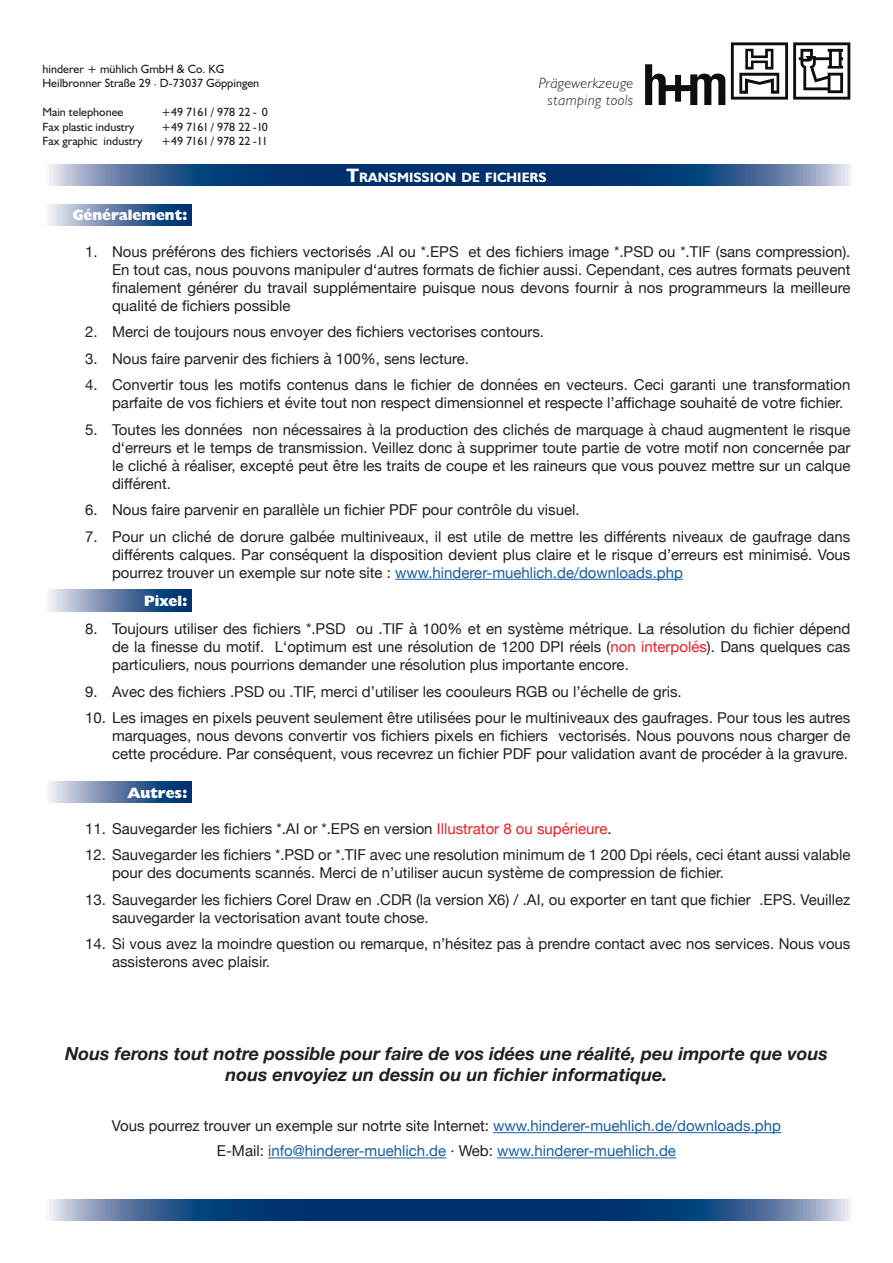
<style>
.page{position:relative;width:893px;height:1263px;background:#fff}
.page>*{position:absolute;margin:0;border:0;box-sizing:border-box;transform-origin:0 0}
.t1{font:italic 700 18px/21px "Helvetica Neue";color:#231f20;text-align:center}
.t2{font:15px/18px "Helvetica Neue";color:#231f20;text-align:justify}
.t3{font:15px/25.2px "Helvetica Neue";color:#175d9e;text-align:center}
.t4{font:italic 300 15px/16.5px "Humanist 521 BT";letter-spacing:.035em;color:#231f20;text-align:right}
.t5{font:800 15px "Humanist 521 BT";color:#fff}
.t6{font:700 13.65px "Humanist 521 BT";color:#fff}
.t7{font:12px/14.4px "Humanist 521 BT";color:#231f20}
.s1{font-size:19.5px}
.s2{color:#175d9e}
.s3{color:#ee1d23}
.s4{color:#231f20}
</style>
<div class="page">
<svg style="left:49px;top:165px;width:801px;height:21px;background:#275286"></svg>
<svg style="left:49px;top:1199px;width:801px;height:21px;background:#275286"></svg>
<svg style="left:645px;top:42px;width:205px;height:63px"></svg>
<svg style="left:48px;top:204px;width:143px;height:21px;background:#627fa8"></svg>
<svg style="left:48px;top:590px;width:143px;height:21px;background:#627fa8"></svg>
<svg style="left:48px;top:781px;width:143px;height:22px;background:#627fa8"></svg>
<hr style="left:395px;top:579px;width:288px;height:1px;background:#175d9e">
<hr style="left:493px;top:1132px;width:288px;height:1px;background:#175d9e">
<hr style="left:268px;top:1157px;width:178px;height:1px;background:#175d9e">
<hr style="left:497px;top:1157px;width:179px;height:1px;background:#175d9e">
<p class="t7" style="left:43px;top:61px;width:218px">hinderer + mühlich GmbH &amp; Co. KG<br>Heilbronner Straße 29 · D-73037 Göppingen</p>
<p class="t7" style="left:43px;top:105px;width:82px">Main telephonee</p>
<p class="t7" style="left:161px;top:105px;width:108px">+49 7161 / 978 22 - 0</p>
<p class="t7" style="left:43px;top:119px;width:94px">Fax plastic industry</p>
<p class="t7" style="left:161px;top:119px;width:108px">+49 7161 / 978 22 -10</p>
<p class="t7" style="left:43px;top:133px;width:102px">Fax graphic industry</p>
<p class="t7" style="left:161px;top:133px;width:108px">+49 7161 / 978 22 -11</p>
<p class="t5" style="left:73px;top:206px;width:116px">Généralement:</p>
<p class="t4" style="left:539px;top:75px;width:96px">Prägewerkzeuge stamping tools</p>
<p class="t6" style="left:346px;top:169px;width:202px"><span class="s1">T</span>RANSMISSION DE FICHIERS</p>
<p class="t2" style="left:112px;top:243px;width:740px;text-indent:-27px">1. Nous préférons des fichiers vectorisés .AI ou *.EPS et des fichiers image *.PSD ou *.TIF (sans compression).<br>En tout cas, nous pouvons manipuler d‘autres formats de fichier aussi. Cependant, ces autres formats peuvent finalement générer du travail supplémentaire puisque nous devons fournir à nos programmeurs la meilleure qualité de fichiers possible</p>
<p class="t2" style="left:85px;top:324px;width:461px">2. Merci de toujours nous envoyer des fichiers vectorises contours.</p>
<p class="t2" style="left:85px;top:350px;width:385px">3. Nous faire parvenir des fichiers à 100%, sens lecture.</p>
<p class="t2" style="left:112px;top:377px;width:740px;text-indent:-27px">4. Convertir tous les motifs contenus dans le fichier de données en vecteurs. Ceci garanti une transformation parfaite de vos fichiers et évite tout non respect dimensionnel et respecte l’affichage souhaité de votre fichier.</p>
<p class="t2" style="left:112px;top:421px;width:740px;text-indent:-27px">5. Toutes les données non nécessaires à la production des clichés de marquage à chaud augmentent le risque d‘erreurs et le temps de transmission. Veillez donc à supprimer toute partie de votre motif non concernée par le cliché à réaliser, excepté peut être les traits de coupe et les raineurs que vous pouvez mettre sur un calque différent.</p>
<p class="t2" style="left:85px;top:502px;width:496px">6. Nous faire parvenir en parallèle un fichier PDF pour contrôle du visuel.</p>
<p class="t2" style="left:112px;top:528px;width:740px;text-indent:-27px">7. Pour un cliché de dorure galbée multiniveaux, il est utile de mettre les différents niveaux de gaufrage dans différents calques. Par conséquent la disposition devient plus claire et le risque d’erreurs est minimisé. Vous pourrez trouver un exemple sur note site : <span class="s2">www.hinderer-muehlich.de/downloads.php</span></p>
<p class="t5" style="left:144px;top:592px;width:45px">Pixel:</p>
<p class="t2" style="left:112px;top:621px;width:740px;text-indent:-27px">8. Toujours utiliser des fichiers *.PSD ou .TIF à 100% et en système métrique. La résolution du fichier dépend de la finesse du motif. L‘optimum est une résolution de 1200 DPI réels (<span class="s3">non interpolés</span>). Dans quelques cas particuliers, nous pourrions demander une résolution plus importante encore.</p>
<p class="t2" style="left:85px;top:683px;width:598px">9. Avec des fichiers .PSD ou .TIF, merci d’utiliser les coouleurs RGB ou l’échelle de gris.</p>
<p class="t2" style="left:112px;top:710px;width:740px;text-indent:-27px">10. Les images en pixels peuvent seulement être utilisées pour le multiniveaux des gaufrages. Pour tous les autres marquages, nous devons convertir vos fichiers pixels en fichiers vectorisés. Nous pouvons nous charger de cette procédure. Par conséquent, vous recevrez un fichier PDF pour validation avant de procéder à la gravure.</p>
<p class="t5" style="left:128px;top:783px;width:61px">Autres:</p>
<p class="t2" style="left:85px;top:820px;width:528px">11. Sauvegarder les fichiers *.AI or *.EPS en version <span class="s3">Illustrator 8 ou supérieure</span>.</p>
<p class="t2" style="left:112px;top:847px;width:740px;text-indent:-27px">12. Sauvegarder les fichiers *.PSD or *.TIF avec une resolution minimum de 1 200 Dpi réels, ceci étant aussi valable pour des documents scannés. Merci de n’utiliser aucun système de compression de fichier.</p>
<p class="t2" style="left:112px;top:891px;width:740px;text-indent:-27px">13. Sauvegarder les fichiers Corel Draw en .CDR (la version X6) / .AI, ou exporter en tant que fichier .EPS. Veuillez sauvegarder la vectorisation avant toute chose.</p>
<p class="t2" style="left:112px;top:936px;width:740px;text-indent:-27px">14. Si vous avez la moindre question ou remarque, n’hésitez pas à prendre contact avec nos services. Nous vous assisterons avec plaisir.</p>
<p class="t1" style="left:65px;top:1043px;width:764px">Nous ferons tout notre possible pour faire de vos idées une réalité, peu importe que vous nous envoyiez un dessin ou un fichier informatique.</p>
<p class="t3" style="left:112px;top:1114px;width:670px"><span class="s4">Vous pourrez trouver un exemple sur notrte site Internet:</span> www.hinderer-muehlich.de/downloads.php<br><span class="s4">E-Mail:</span> info@hinderer-muehlich.de <span class="s4">· Web:</span> www.hinderer-muehlich.de</p>
</div>
